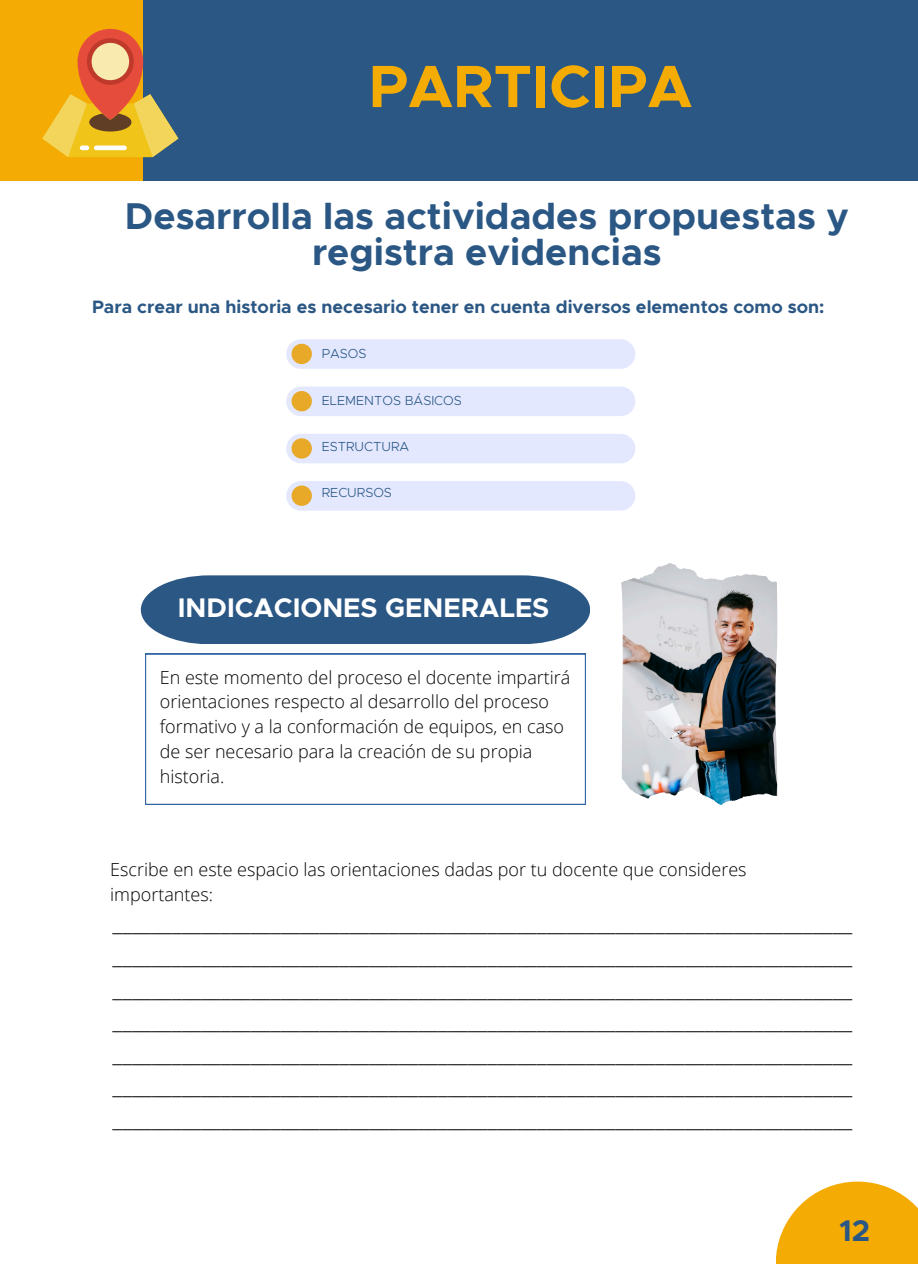
<style>
.page{position:relative;width:918px;height:1264px;background:#fff}
.page>*{position:absolute;margin:0;border:0;box-sizing:border-box;transform-origin:0 0}
.t1{font:700 59.85px "Metropolis";color:#f4ac04}
.t2{font:700 37.5px/36px "Metropolis";color:#2b5784;text-align:center}
.t3{font:700 30px "Metropolis";color:#2b5784}
.t4{font:700 27px "Metropolis";color:#fff}
.t5{font:300 24px/32.7px "Open Sans";color:#000;text-align:justify}
.t6{font:300 18px/24.8px "Open Sans";color:#000}
.t7{font:700 18px "Metropolis";color:#2b5784}
.t8{font:300 13.2px "Metropolis";color:#2a5783}
</style>
<div class="page">
<div style="left:143px;top:0;width:775px;height:180px;background:#2b5784"></div>
<div style="left:0;top:0;width:143px;height:180px;background:#f4ac04"></div>
<svg style="left:776px;top:1181px;width:142px;height:82px;fill:#f4ac04"></svg>
<svg style="left:42px;top:29px;width:136px;height:128px"></svg>
<div style="left:80px;top:145px;width:9px;height:5px;background:#fff;border-radius:2px"></div>
<div style="left:94px;top:145px;width:33px;height:5px;background:#fff;border-radius:2px"></div>
<svg style="left:145px;top:653px;width:441px;height:151px"></svg>
<svg style="left:141px;top:575px;width:449px;height:69px;background:#39628c"></svg>
<img style="left:621px;top:585px;width:121px;height:219px">
<svg style="left:286px;top:339px;width:349px;height:172px;fill:#e3e8ff"></svg>
<svg style="left:292px;top:344px;width:20px;height:167px"></svg>
<h1 class="t1" style="left:369px;top:59px;width:325px">PARTICIPA</h1>
<h2 class="t2" style="left:125px;top:200px;width:725px">Desarrolla las actividades propuestas y registra evidencias</h2>
<p class="t7" style="left:92px;top:299px;width:734px">Para crear una historia es necesario tener en cuenta diversos elementos como son:</p>
<p class="t8" style="left:322px;top:348px;width:46px">PASOS</p>
<h3 class="t8" style="left:322px;top:395px;width:142px">ELEMENTOS BÁSICOS</h3>
<h6 class="t8" style="left:322px;top:441px;width:89px">ESTRUCTURA</h6>
<p class="t8" style="left:322px;top:487px;width:72px">RECURSOS</p>
<p class="t4" style="left:178px;top:595px;width:373px">INDICACIONES GENERALES</p>
<h5 class="t6" style="left:160px;top:664px;width:412px">En este momento del proceso el docente impartirá orientaciones respecto al desarrollo del proceso formativo y a la conformación de equipos, en caso de ser necesario para la creación de su propia historia.</h5>
<p class="t6" style="left:110px;top:856px;width:638px">Escribe en este espacio las orientaciones dadas por tu docente que consideres importantes:</p>
<p class="t5" style="left:113px;top:905px;width:741px">___________________________________________________________________________ ___________________________________________________________________________ ___________________________________________________________________________ ___________________________________________________________________________ ___________________________________________________________________________ ___________________________________________________________________________ ___________________________________________________________________________</p>
<p class="t3" style="left:840px;top:1216px;width:32px">12</p>
</div>
